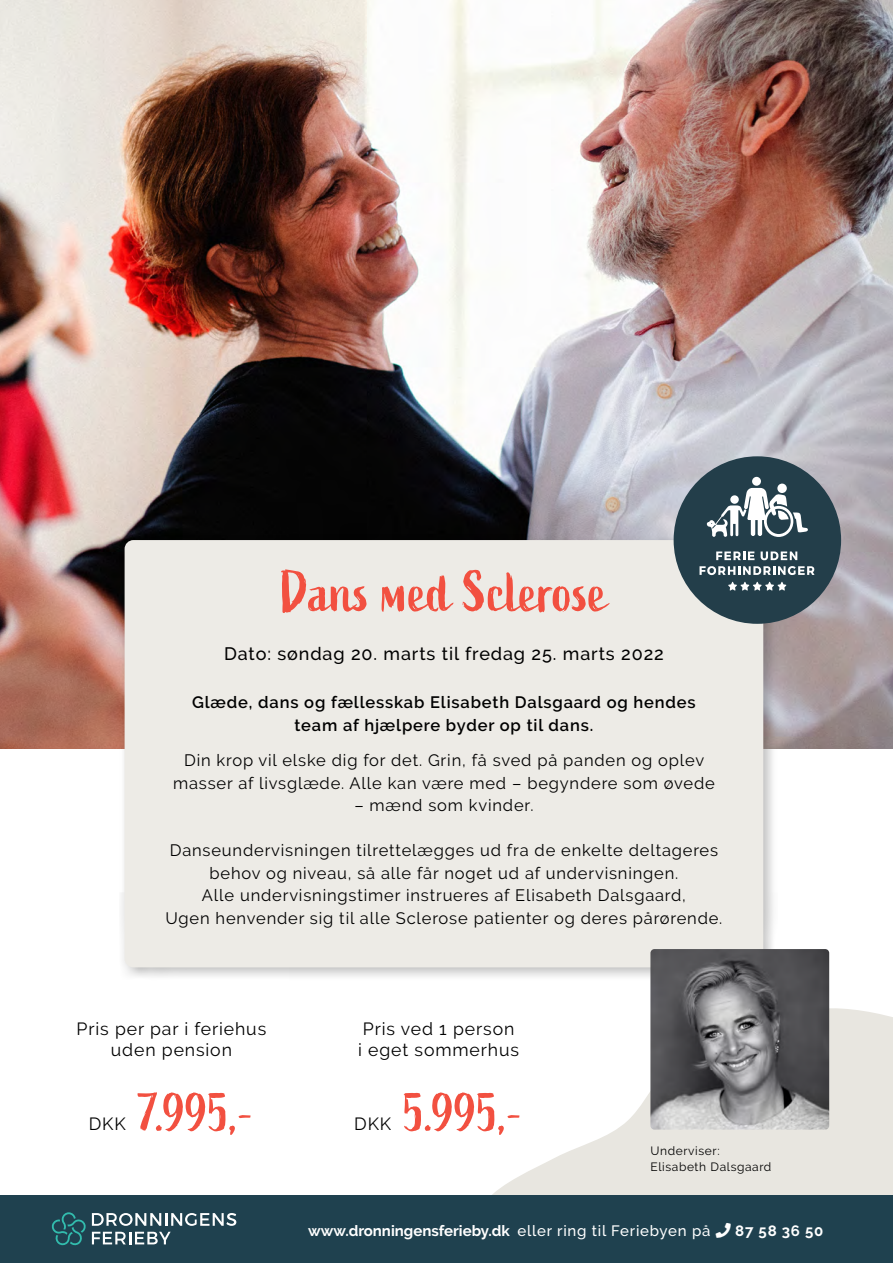
<style>
.page{position:relative;width:893px;height:1263px;background:#fff}
.page>*{position:absolute;margin:0;border:0;box-sizing:border-box;transform-origin:0 0}
.t1{font:57px "Active";letter-spacing:-.005em;color:#f25040}
.t2{font:53.55px "Active";color:#f25040}
.t3{font:500 18px "Raleway";letter-spacing:.05em;color:#000}
.t4{font:17.7px/21px "Raleway";letter-spacing:.05em;color:#000;text-align:center}
.t5{font:16.5px/22.5px "Raleway";letter-spacing:.05em;color:#000;text-align:center}
.t6{font:600 16.5px/22.5px "Raleway";letter-spacing:.05em;color:#000;text-align:center}
.t7{font:700 15px "Raleway";color:#fff}
.t8{font:12px/16.5px "Raleway";letter-spacing:.05em;color:#000}
.s1{font-weight:500}
</style>
<div class="page">
<svg style="left:492px;top:1008px;width:401px;height:187px;fill:#e8e6e0"></svg>
<img style="left:0;top:0;width:893px;height:748px">
<div style="left:0;top:1195px;width:893px;height:68px;background:#1f414f"></div>
<svg style="left:92px;top:1213px;width:144px;height:13px"></svg>
<svg style="left:92px;top:1232px;width:79px;height:12px"></svg>
<svg style="left:51px;top:1212px;width:35px;height:34px"></svg>
<div style="left:119px;top:535px;width:658px;height:446px;background:#000;opacity:.25"></div>
<div style="left:125px;top:540px;width:638px;height:427px;background:#edebe6;border-radius:9px"></div>
<div style="left:674px;top:456px;width:167px;height:168px;background:#233e4a;border-radius:50%"></div>
<svg style="left:707px;top:477px;width:101px;height:60px"></svg>
<svg style="left:728px;top:582px;width:58px;height:9px"></svg>
<svg style="left:716px;top:551px;width:38px;height:9px"></svg>
<svg style="left:761px;top:551px;width:36px;height:9px"></svg>
<svg style="left:699px;top:566px;width:115px;height:10px"></svg>
<img style="left:650px;top:949px;width:179px;height:180px">
<h1 class="t1" style="left:281px;top:559px;width:328px">Dans med Sclerose</h1>
<p class="t3" style="left:224px;top:643px;width:441px">Dato: søndag 20. marts til fredag 25. marts 2022</p>
<p class="t6" style="left:192px;top:691px;width:505px">Glæde, dans og fællesskab Elisabeth Dalsgaard og hendes team af hjælpere byder op til dans.</p>
<p class="t5" style="left:173px;top:749px;width:543px">Din krop vil elske dig for det. Grin, få sved på panden og oplev masser af livsglæde. Alle kan være med – begyndere som øvede</p>
<p class="t5" style="left:354px;top:794px;width:181px">– mænd som kvinder.</p>
<p class="t5" style="left:165px;top:839px;width:558px">Danseundervisningen tilrettelægges ud fra de enkelte deltageres behov og niveau, så alle får noget ud af undervisningen.<br>Alle undervisningstimer instrueres af Elisabeth Dalsgaard,<br>Ugen henvender sig til alle Sclerose patienter og deres pårørende.</p>
<p class="t4" style="left:77px;top:1018px;width:191px">Pris per par i feriehus uden pension</p>
<p class="t4" style="left:358px;top:1018px;width:162px;text-align:left">Pris ved 1 person<br>i eget sommerhus</p>
<p class="t4" style="left:89px;top:1113px;width:39px">DKK</p>
<h2 class="t2" style="left:139px;top:1082px;width:117px">7.995,-</h2>
<p class="t4" style="left:354px;top:1113px;width:39px">DKK</p>
<h2 class="t2" style="left:404px;top:1082px;width:120px">5.995,-</h2>
<p class="t8" style="left:650px;top:1142px;width:122px">Underviser:<br>Elisabeth Dalsgaard</p>
<p class="t7" style="left:308px;top:1222px;width:517px">www.dronningensferieby.dk <span class="s1">eller ring til Feriebyen på</span> □■ 87 58 36 50</p>
</div>
